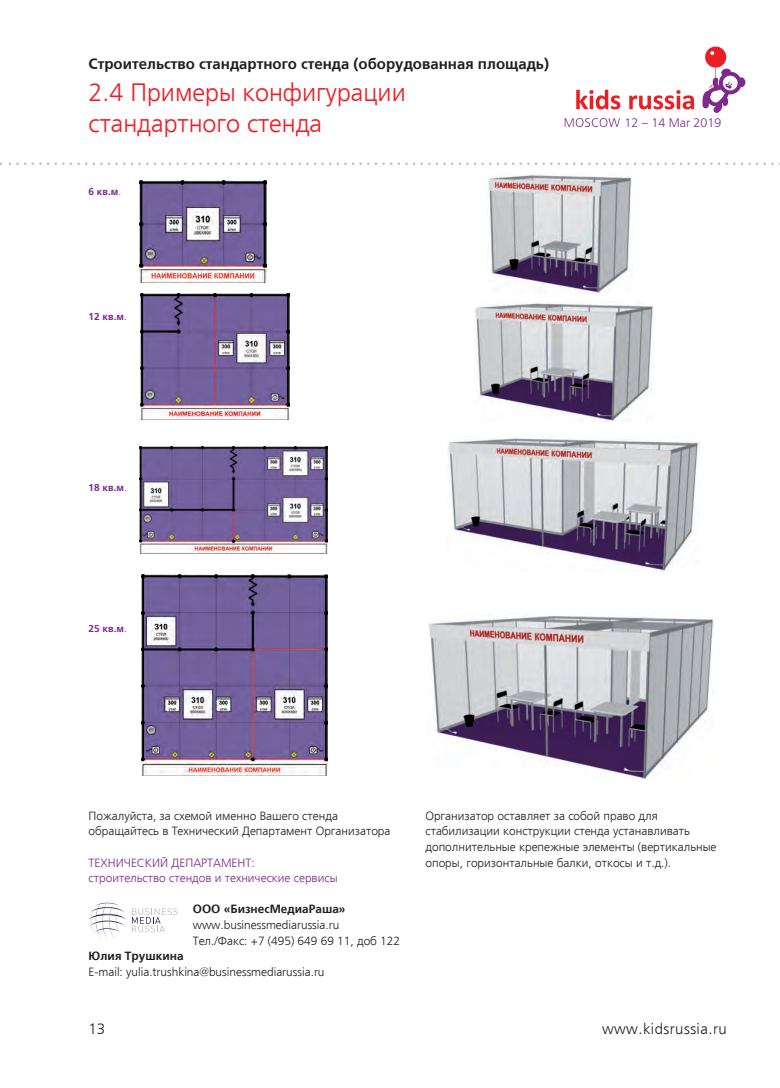
<style>
.page{position:relative;width:780px;height:1088px;background:#fff}
.page>*{position:absolute;margin:0;border:0;box-sizing:border-box;transform-origin:0 0}
.t1{font:300 25px/31.2px "Frutiger LTCYR";color:#ee1d23}
.t2{font:700 15px "Frutiger LTCYR";color:#231f20}
.t3{font:300 15px "Frutiger LTCYR";letter-spacing:.03em;color:#231f20}
.t4{font:300 12.38px "Frutiger LTCYR";color:#802990}
.t5{font:300 11.88px/15.6px "Frutiger LTCYR";color:#231f20}
.t6{font:300 11.88px/15.6px "Frutiger LTCYR";color:#802990}
.t7{font:700 11.88px "Frutiger LTCYR";color:#231f20}
.t8{font:700 10px "Frutiger LTCYR";color:#802990}
.s1{font-weight:300}
</style>
<div class="page">
<svg style="left:0;top:162px;width:772px;height:3px"></svg>
<svg style="left:576px;top:90px;width:44px;height:19px"></svg>
<svg style="left:629px;top:90px;width:65px;height:19px"></svg>
<svg style="left:564px;top:118px;width:56px;height:9px"></svg>
<svg style="left:702px;top:47px;width:43px;height:66px"></svg>
<svg style="left:89px;top:902px;width:37px;height:36px"></svg>
<svg style="left:132px;top:908px;width:46px;height:24px"></svg>
<img style="left:429px;top:613px;width:284px;height:166px">
<img style="left:141px;top:575px;width:186px;height:200px">
<img style="left:475px;top:303px;width:178px;height:118px">
<img style="left:140px;top:293px;width:149px;height:126px">
<img style="left:448px;top:438px;width:251px;height:134px">
<img style="left:140px;top:447px;width:187px;height:106px">
<img style="left:140px;top:181px;width:127px;height:101px">
<img style="left:487px;top:175px;width:145px;height:118px">
<p class="t2" style="left:89px;top:58px;width:462px">Строительство стандартного стенда (оборудованная площадь)</p>
<h1 class="t1" style="left:89px;top:79px;width:318px">2.4 Примеры конфигурации стандартного стенда</h1>
<p class="t8" style="left:89px;top:187px;width:34px">6 кв.м<span class="s1">.</span></p>
<p class="t8" style="left:89px;top:312px;width:40px">12 кв.м<span class="s1">.</span></p>
<p class="t8" style="left:89px;top:484px;width:40px">18 кв.м<span class="s1">.</span></p>
<p class="t8" style="left:89px;top:625px;width:40px">25 кв.м<span class="s1">.</span></p>
<p class="t4" style="left:624px;top:115px;width:98px">12 – 14 Mar 2019</p>
<p class="t5" style="left:89px;top:809px;width:303px">Пожалуйста, за схемой именно Вашего стенда обращайтесь в Технический Департамент Организатора</p>
<p class="t6" style="left:89px;top:856px;width:250px">ТЕХНИЧЕСКИЙ ДЕПАРТАМЕНТ:<br>строительство стендов и технические сервисы</p>
<p class="t7" style="left:193px;top:904px;width:154px">ООО «БизнесМедиаРаша»</p>
<p class="t5" style="left:193px;top:918px;width:209px">www.businessmediarussia.ru<br>Тел./Факс: +7 (495) 649 69 11, доб 122</p>
<p class="t7" style="left:89px;top:951px;width:96px">Юлия Трушкина</p>
<p class="t5" style="left:89px;top:965px;width:237px">E-mail: yulia.trushkina@businessmediarussia.ru</p>
<p class="t3" style="left:89px;top:1023px;width:18px">13</p>
<p class="t5" style="left:425px;top:809px;width:292px">Организатор оставляет за собой право для стабилизации конструкции стенда устанавливать дополнительные крепежные элементы (вертикальные опоры, горизонтальные балки, откосы и т.д.).</p>
<p class="t3" style="left:602px;top:1023px;width:126px">www.kidsrussia.ru</p>
</div>
